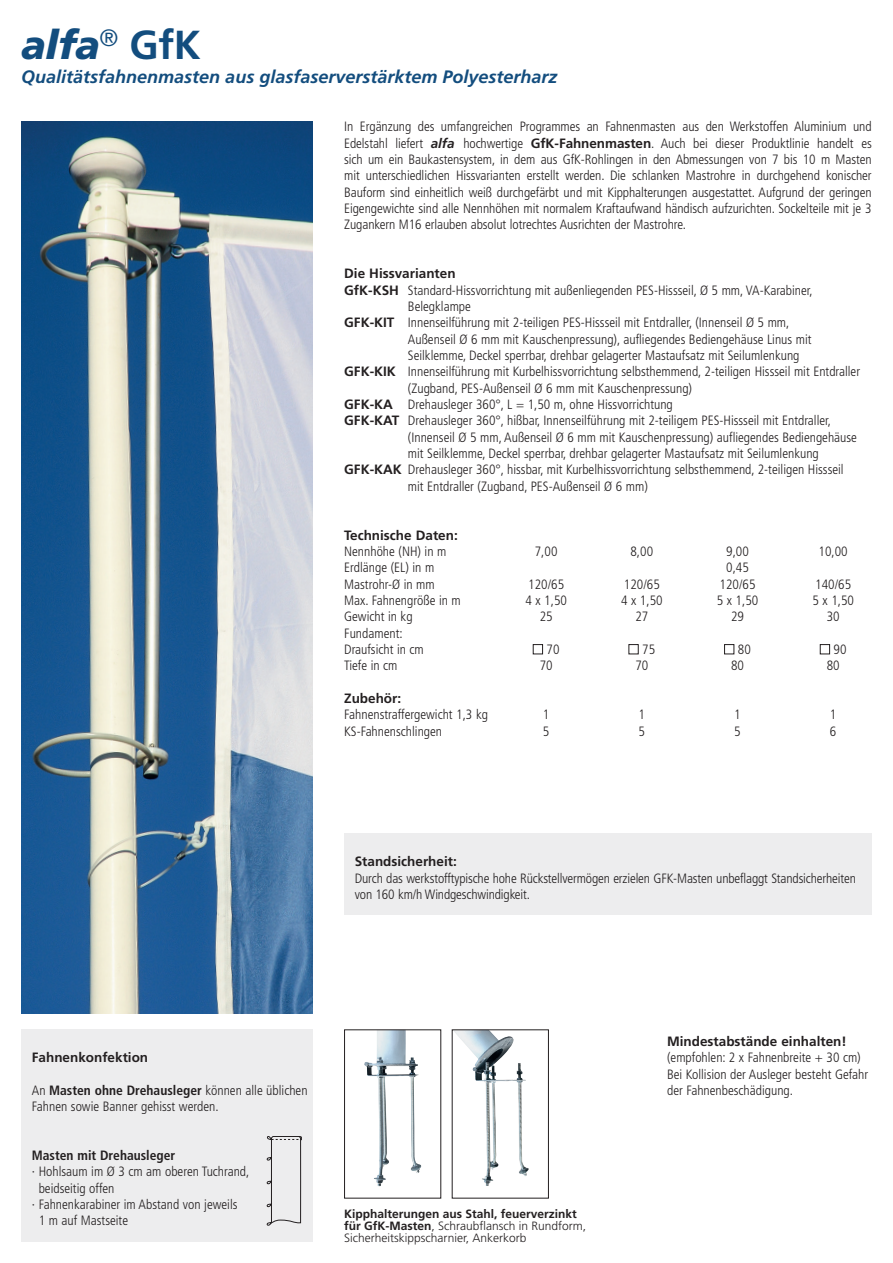
<style>
.page{position:relative;width:893px;height:1263px;background:#fff}
.page>*{position:absolute;margin:0;border:0;box-sizing:border-box;transform-origin:0 0}
.t1{font:italic 900 40.5px "Frutiger LT";color:#134d7e}
.t2{font:italic 700 18px "Frutiger LT";color:#134d7e}
.t3{font:300 condensed 13.5px/16.4px "Frutiger LT";color:#231f20}
.t4{font:700 13.5px "Frutiger LT";color:#231f20}
.t5{font:700 condensed 13.5px "Frutiger LT";color:#231f20}
.t6{font:300 12px/12px "Frutiger LT";color:#231f20}
.s1{font-weight:700;font-style:normal}
.s2{font-weight:700;font-style:italic;font-stretch:normal}
.s3{font-weight:700;font-stretch:normal}
.s4{font-weight:700}
</style>
<div class="page">
<img style="left:21px;top:121px;width:291px;height:892px">
<div style="left:344px;top:833px;width:528px;height:82px;background:#ededee"></div>
<img style="left:364px;top:1031px;width:57px;height:155px">
<div style="left:344px;top:1029px;width:97px;height:169px;border:1px solid #231f20"></div>
<img style="left:454px;top:1031px;width:75px;height:155px">
<div style="left:452px;top:1029px;width:97px;height:169px;border:1px solid #231f20"></div>
<div style="left:21px;top:1029px;width:291px;height:213px;background:#ededee"></div>
<svg style="left:267px;top:1136px;width:35px;height:89px"></svg>
<h1 class="t1" style="left:21px;top:21px;width:181px">alfa<sup>®</sup> <span class="s1">GfK</span></h1>
<h2 class="t2" style="left:21px;top:66px;width:538px">Qualitätsfahnenmasten aus glasfaserverstärktem Polyesterharz</h2>
<p class="t3" style="left:344px;top:119px;width:529px;text-align:justify">In Ergänzung des umfangreichen Programmes an Fahnenmasten aus den Werkstoffen Aluminium und Edelstahl liefert <span class="s2">alfa</span> hochwertige <span class="s3">GfK-Fahnenmasten</span>. Auch bei dieser Produktlinie handelt es sich um ein Baukastensystem, in dem aus GfK-Rohlingen in den Abmessungen von 7 bis 10 m Masten mit unterschiedlichen Hissvarianten erstellt werden. Die schlanken Mastrohre in durchgehend konischer Bauform sind einheitlich weiß durchgefärbt und mit Kipphalterungen ausgestattet. Aufgrund der geringen Eigengewichte sind alle Nennhöhen mit normalem Kraftaufwand händisch aufzurichten. Sockelteile mit je 3<br>Zugankern M16 erlauben absolut lotrechtes Ausrichten der Mastrohre.</p>
<p class="t4" style="left:344px;top:266px;width:113px">Die Hissvarianten</p>
<p class="t3" style="left:344px;top:282px;width:470px"><span class="s3">GfK-KSH</span> Standard-Hissvorrichtung mit außenliegenden PES-Hissseil, Ø 5 mm, VA-Karabiner,</p>
<p class="t3" style="left:408px;top:298px;width:65px">Belegklampe</p>
<p class="t3" style="left:344px;top:315px;width:447px"><span class="s3">GFK-KIT</span> Innenseilführung mit 2-teiligen PES-Hissseil mit Entdraller, (Innenseil Ø 5 mm,</p>
<p class="t3" style="left:408px;top:331px;width:405px">Außenseil Ø 6 mm mit Kauschenpressung), aufliegendes Bediengehäuse Linus mit</p>
<p class="t3" style="left:408px;top:347px;width:393px">Seilklemme, Deckel sperrbar, drehbar gelagerter Mastaufsatz mit Seilumlenkung</p>
<p class="t3" style="left:344px;top:364px;width:517px"><span class="s3">GFK-KIK</span> Innenseilführung mit Kurbelhissvorrichtung selbsthemmend, 2-teiligen Hissseil mit Entdraller</p>
<p class="t3" style="left:408px;top:380px;width:286px">(Zugband, PES-Außenseil Ø 6 mm mit Kauschenpressung)</p>
<p class="t3" style="left:344px;top:396px;width:330px"><span class="s3">GFK-KA</span> Drehausleger 360°, L = 1,50 m, ohne Hissvorrichtung</p>
<p class="t3" style="left:344px;top:413px;width:488px"><span class="s3">GFK-KAT</span> Drehausleger 360°, hißbar, Innenseilführung mit 2-teiligem PES-Hissseil mit Entdraller,</p>
<p class="t3" style="left:408px;top:429px;width:451px">(Innenseil Ø 5 mm, Außenseil Ø 6 mm mit Kauschenpressung) aufliegendes Bediengehäuse</p>
<p class="t3" style="left:408px;top:445px;width:412px">mit Seilklemme, Deckel sperrbar, drehbar gelagerter Mastaufsatz mit Seilumlenkung</p>
<p class="t3" style="left:344px;top:462px;width:501px"><span class="s3">GFK-KAK</span> Drehausleger 360°, hissbar, mit Kurbelhissvorrichtung selbsthemmend, 2-teiligen Hissseil</p>
<p class="t3" style="left:408px;top:478px;width:241px">mit Entdraller (Zugband, PES-Außenseil Ø 6 mm)</p>
<p class="t4" style="left:344px;top:527px;width:115px">Technische Daten:</p>
<p class="t3" style="left:344px;top:543px;width:104px">Nennhöhe (NH) in m</p>
<p class="t3" style="left:535px;top:543px;width:24px">7,00</p>
<p class="t3" style="left:630px;top:543px;width:24px">8,00</p>
<p class="t3" style="left:726px;top:543px;width:24px">9,00</p>
<p class="t3" style="left:819px;top:543px;width:31px">10,00</p>
<p class="t3" style="left:344px;top:560px;width:92px">Erdlänge (EL) in m</p>
<p class="t3" style="left:726px;top:560px;width:24px">0,45</p>
<p class="t3" style="left:344px;top:576px;width:92px">Mastrohr-Ø in mm</p>
<p class="t3" style="left:528px;top:576px;width:37px">120/65</p>
<p class="t3" style="left:624px;top:576px;width:37px">120/65</p>
<p class="t3" style="left:720px;top:576px;width:37px">120/65</p>
<p class="t3" style="left:815px;top:576px;width:37px">140/65</p>
<p class="t3" style="left:344px;top:592px;width:118px">Max. Fahnengröße in m</p>
<p class="t3" style="left:525px;top:592px;width:43px">4 x 1,50</p>
<p class="t3" style="left:621px;top:592px;width:43px">4 x 1,50</p>
<p class="t3" style="left:717px;top:592px;width:43px">5 x 1,50</p>
<p class="t3" style="left:812px;top:592px;width:43px">5 x 1,50</p>
<p class="t3" style="left:344px;top:609px;width:70px">Gewicht in kg</p>
<p class="t3" style="left:540px;top:609px;width:14px">25</p>
<p class="t3" style="left:635px;top:609px;width:14px">27</p>
<p class="t3" style="left:731px;top:609px;width:14px">29</p>
<p class="t3" style="left:827px;top:609px;width:14px">30</p>
<p class="t3" style="left:344px;top:625px;width:81px">Fundament:<br>Draufsicht in cm</p>
<p class="t3" style="left:533px;top:641px;width:28px">■ 70</p>
<p class="t3" style="left:628px;top:641px;width:28px">■ 75</p>
<p class="t3" style="left:724px;top:641px;width:28px">■ 80</p>
<p class="t3" style="left:820px;top:641px;width:28px">■ 90</p>
<p class="t3" style="left:344px;top:658px;width:55px">Tiefe in cm</p>
<p class="t3" style="left:540px;top:658px;width:14px">70</p>
<p class="t3" style="left:635px;top:658px;width:14px">70</p>
<p class="t3" style="left:731px;top:658px;width:14px">80</p>
<p class="t3" style="left:827px;top:658px;width:14px">80</p>
<p class="t4" style="left:344px;top:690px;width:59px">Zubehör:</p>
<p class="t3" style="left:344px;top:707px;width:145px">Fahnenstraffergewicht 1,3 kg</p>
<p class="t3" style="left:543px;top:707px;width:8px">1</p>
<p class="t3" style="left:639px;top:707px;width:8px">1</p>
<p class="t3" style="left:734px;top:707px;width:8px">1</p>
<p class="t3" style="left:830px;top:707px;width:8px">1</p>
<p class="t3" style="left:344px;top:723px;width:99px">KS-Fahnenschlingen</p>
<p class="t3" style="left:543px;top:723px;width:8px">5</p>
<p class="t3" style="left:639px;top:723px;width:8px">5</p>
<p class="t3" style="left:734px;top:723px;width:8px">5</p>
<p class="t3" style="left:830px;top:723px;width:8px">6</p>
<p class="t4" style="left:355px;top:854px;width:104px">Standsicherheit:</p>
<p class="t3" style="left:355px;top:870px;width:503px">Durch das werkstofftypische hohe Rückstellvermögen erzielen GFK-Masten unbeflaggt Standsicherheiten von 160 km/h Windgeschwindigkeit.</p>
<p class="t4" style="left:32px;top:1049px;width:118px">Fahnenkonfektion</p>
<p class="t3" style="left:32px;top:1082px;width:277px">An <span class="s4">Masten ohne Drehausleger</span> können alle üblichen<br>Fahnen sowie Banner gehisst werden.</p>
<p class="t5" style="left:32px;top:1147px;width:145px">Masten mit Drehausleger</p>
<p class="t3" style="left:32px;top:1164px;width:219px">· Hohlsaum im Ø 3 cm am oberen Tuchrand,</p>
<p class="t3" style="left:39px;top:1180px;width:77px">beidseitig offen</p>
<p class="t3" style="left:32px;top:1196px;width:207px">· Fahnenkarabiner im Abstand von jeweils</p>
<p class="t3" style="left:39px;top:1213px;width:91px">1 m auf Mastseite</p>
<p class="t6" style="left:344px;top:1208px;width:244px"><span class="s4">Kipphalterungen aus Stahl, feuerverzinkt für GfK-Masten</span>, Schraubflansch in Rundform,<br>Sicherheitskippscharnier, Ankerkorb</p>
<p class="t4" style="left:667px;top:1033px;width:181px">Mindestabstände einhalten!</p>
<p class="t3" style="left:667px;top:1049px;width:203px">(empfohlen: 2 x Fahnenbreite + 30 cm)<br>Bei Kollision der Ausleger besteht Gefahr der Fahnenbeschädigung.</p>
</div>
